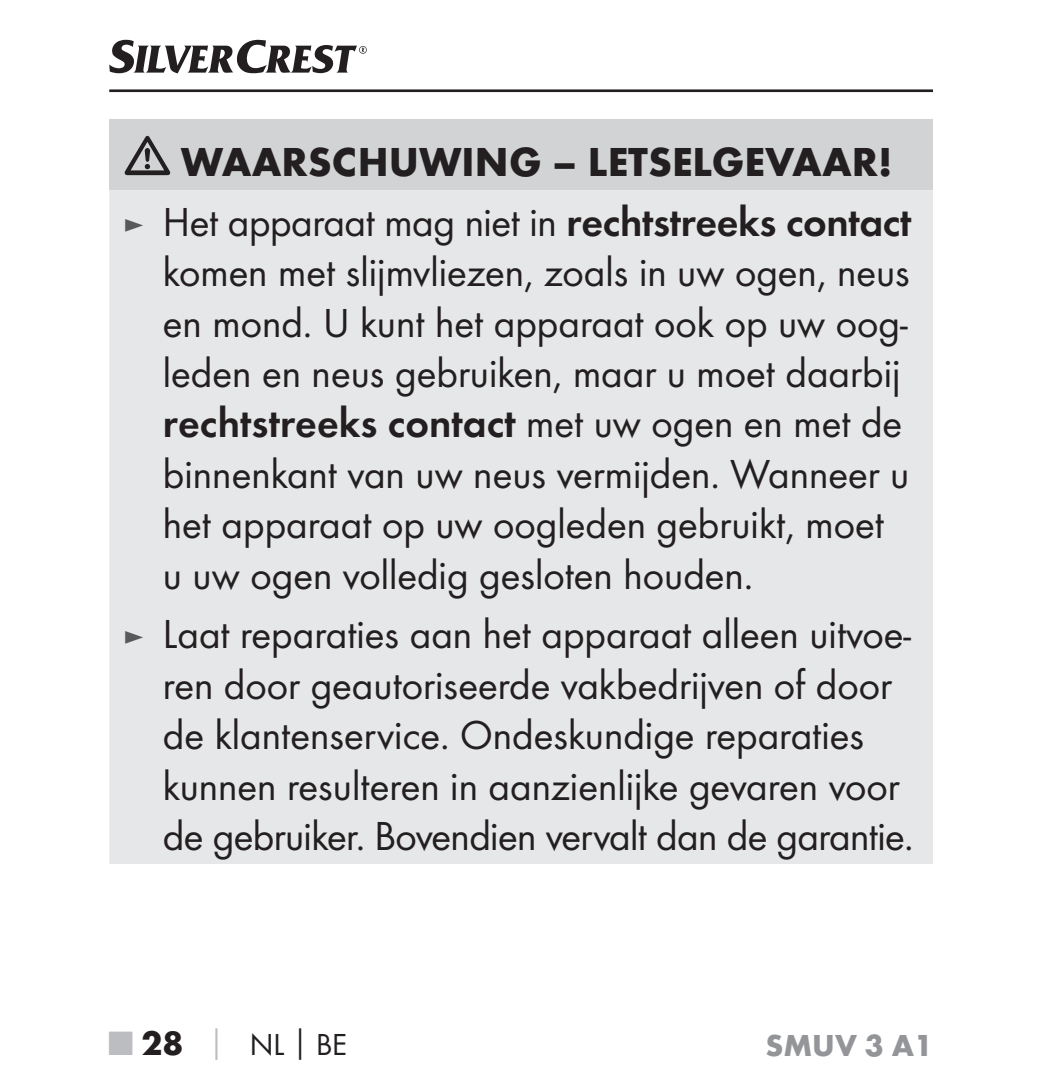
<style>
.page{position:relative;width:1042px;height:1092px;background:#fff}
.page>*{position:absolute;margin:0;border:0;box-sizing:border-box;transform-origin:0 0}
.t1{font:42px/50.4px "Futura Boo";color:#231f20}
.t2{font:42px "Futura Dem";color:#231f20}
.t3{font:700 42px "Futura";color:#231f20}
.t4{font:31.5px "Futura Boo";color:#231f20}
.t5{font:700 31.5px "Futura";color:#939598}
.s1{font-size:31.5px;color:#58595b}
.s2{font-family:"Futura Dem"}
.s3{font-family:"Futura Boo"}
.s4{font-family:"Futura";font-weight:700;font-size:35px;color:#bbbdc0}
.s5{font-family:"Futura";font-weight:700;font-size:35px}
.s6{font-family:"Futura";font-weight:700;color:#bbbdc0}
.s7{font-family:"Futura";font-weight:700}
</style>
<div class="page">
<hr style="left:109px;top:89px;width:824px;height:3px;background:#231f20">
<svg style="left:109px;top:40px;width:258px;height:33px"></svg>
<div style="left:109px;top:119px;width:824px;height:71px;background:#d1d3d4"></div>
<div style="left:109px;top:190px;width:824px;height:673px;background:#e6e7e8"></div>
<svg style="left:125px;top:136px;width:45px;height:39px"></svg>
<p class="t3" style="left:181px;top:145px;width:713px">WAARSCHUWING – LETSELGEVAAR!</p>
<p class="t1" style="left:163px;top:199px;width:750px;text-align:justify;text-indent:-40px"><span class="s1">►</span> Het apparaat mag niet in <span class="s2">rechtstreeks contact </span>komen met slijmvliezen, zoals in uw ogen, neus en mond. U kunt het apparaat ook op uw oog&shy;leden en neus gebruiken, maar u moet daarbij</p>
<p class="t2" style="left:163px;top:404px;width:741px">rechtstreeks contact <span class="s3">met uw ogen en met de</span></p>
<p class="t1" style="left:163px;top:451px;width:748px">binnenkant van uw neus vermijden. Wanneer u het apparaat op uw oogleden gebruikt, moet u uw ogen volledig gesloten houden.</p>
<p class="t1" style="left:163px;top:611px;width:752px;text-indent:-40px"><span class="s1">►</span> Laat reparaties aan het apparaat alleen uitvoe&shy;ren door geautoriseerde vakbedrijven of door de klantenservice. Ondeskundige reparaties kunnen resulteren in aanzienlijke gevaren voor de gebruiker. Bovendien vervalt dan de garantie.</p>
<p class="t4" style="left:109px;top:1030px;width:239px"><span class="s4">■</span> <span class="s5">28</span> <span class="s6">│</span> NL<span class="s7">│</span>BE</p>
<p class="t5" style="left:765px;top:1033px;width:169px">SMUV 3 A1</p>
</div>
